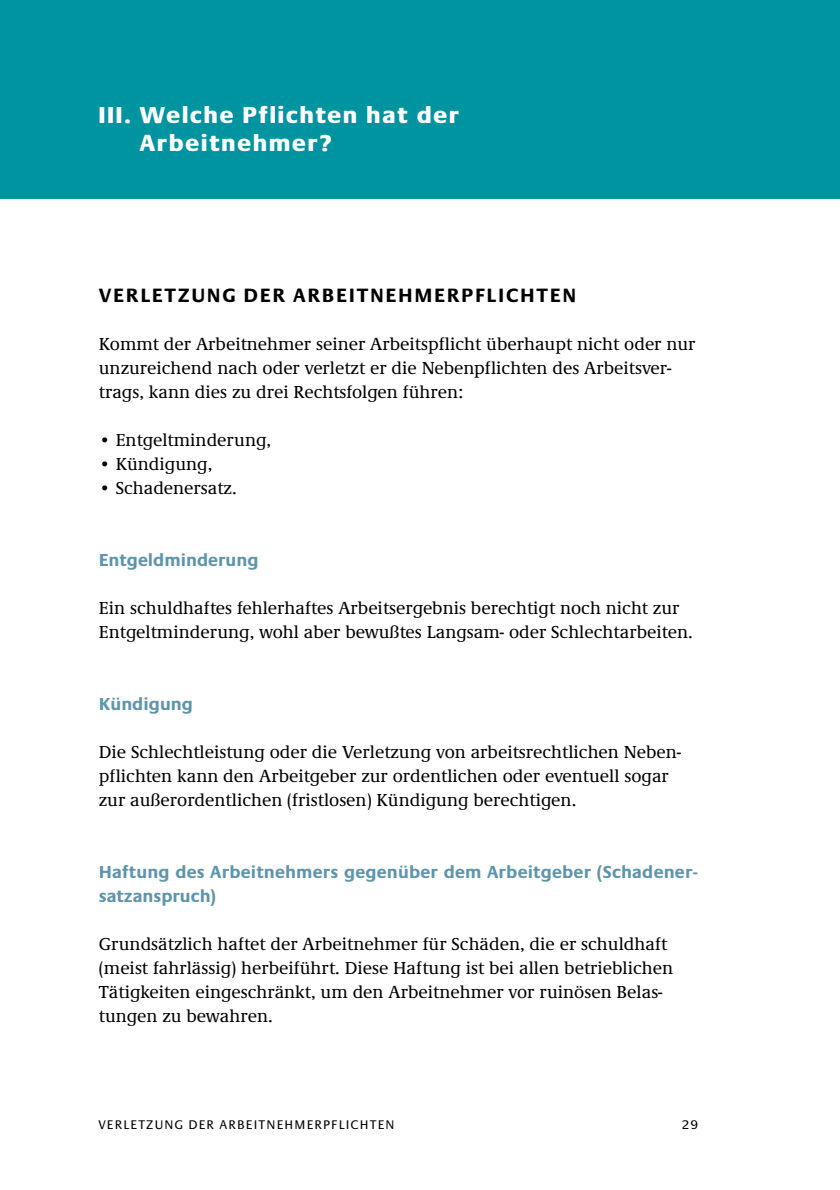
<style>
.page{position:relative;width:840px;height:1190px;background:#fff}
.page>*{position:absolute;margin:0;border:0;box-sizing:border-box;transform-origin:0 0}
.t1{font:800 24px/28.8px "Praxis EF";letter-spacing:.085em;color:#fff}
.t2{font:700 20px "Praxis EF";letter-spacing:.085em;color:#000}
.t3{font:500 18px/24px "Demos EF";color:#000}
.t4{font:700 18px/24px "Praxis EF";letter-spacing:.01em;color:#5e94ad}
.t5{font:13px "Praxis EF";letter-spacing:.09em;color:#000}
</style>
<div class="page">
<div style="left:0;top:0;width:840px;height:198px;background:#0094a1"></div>
<h1 class="t1" style="left:140px;top:102px;width:321px;text-indent:-41px">III. Welche Pflichten hat der<br>Arbeitnehmer?</h1>
<p class="t2" style="left:99px;top:288px;width:479px">VERLETZUNG DER ARBEITNEHMERPFLICHTEN</p>
<p class="t3" style="left:99px;top:332px;width:598px">Kommt der Arbeitnehmer seiner Arbeitspflicht überhaupt nicht oder nur unzureichend nach oder verletzt er die Nebenpflichten des Arbeitsver&shy;trags, kann dies zu drei Rechtsfolgen führen:</p>
<p class="t3" style="left:99px;top:428px;width:174px">• Entgeltminderung,</p>
<p class="t3" style="left:99px;top:452px;width:115px">• Kündigung,</p>
<p class="t3" style="left:99px;top:476px;width:139px">• Schadenersatz.</p>
<p class="t4" style="left:99px;top:549px;width:161px">Entgeldminderung</p>
<p class="t3" style="left:99px;top:596px;width:595px">Ein schuldhaftes fehlerhaftes Arbeitsergebnis berechtigt noch nicht zur<br>Entgeltminderung, wohl aber bewußtes Langsam- oder Schlechtarbeiten.</p>
<p class="t4" style="left:99px;top:693px;width:96px">Kündigung</p>
<p class="t3" style="left:99px;top:740px;width:584px">Die Schlechtleistung oder die Verletzung von arbeitsrechtlichen Neben&shy;pflichten kann den Arbeitgeber zur ordentlichen oder eventuell sogar zur außerordentlichen (fristlosen) Kündigung berechtigen.</p>
<p class="t4" style="left:99px;top:861px;width:600px">Haftung des Arbeitnehmers gegenüber dem Arbeitgeber (Schadener&shy;satzanspruch)</p>
<p class="t3" style="left:99px;top:932px;width:576px">Grundsätzlich haftet der Arbeitnehmer für Schäden, die er schuldhaft (meist fahrlässig) herbeiführt. Diese Haftung ist bei allen betrieblichen Tätigkeiten eingeschränkt, um den Arbeitnehmer vor ruinösen Belas&shy;tungen zu bewahren.</p>
<p class="t5" style="left:98px;top:1120px;width:298px">VERLETZUNG DER ARBEITNEHMERPFLICHTEN</p>
<p class="t5" style="left:682px;top:1120px;width:18px">29</p>
</div>
